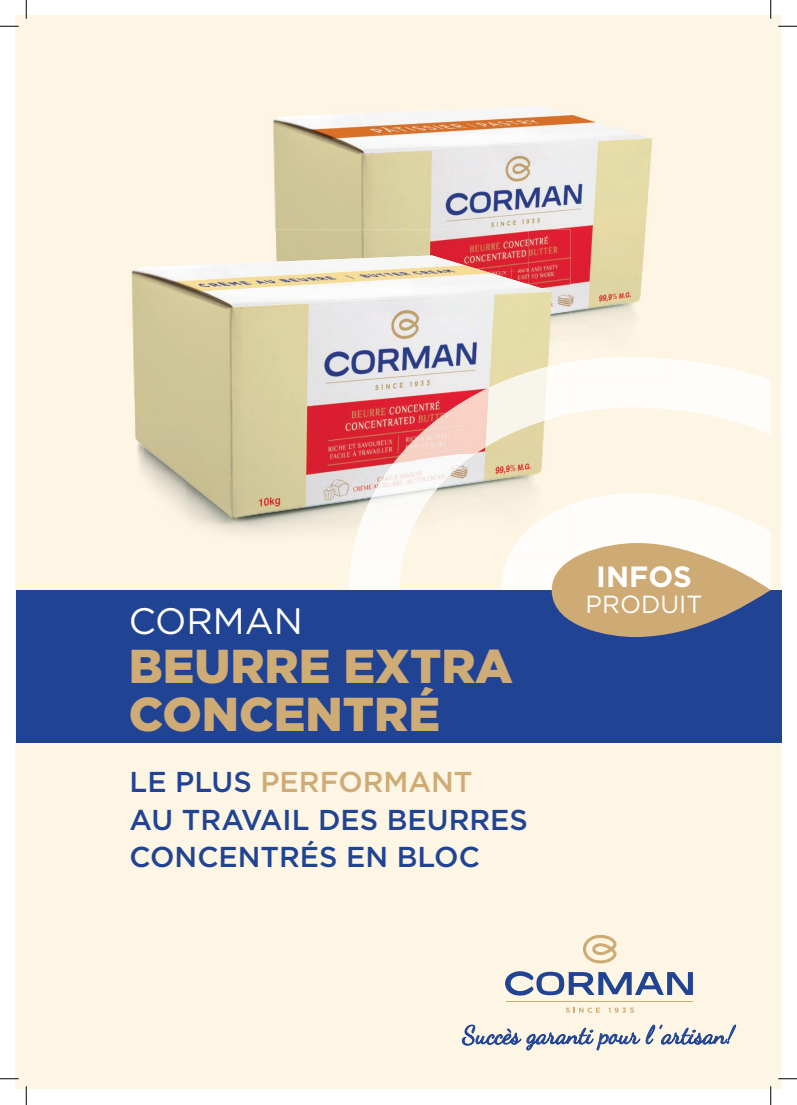
<style>
.page{position:relative;width:797px;height:1105px;background:#fff}
.page>*{position:absolute;margin:0;border:0;box-sizing:border-box;transform-origin:0 0}
.t1{font:900 47.5px/48.8px "Gotham";color:#cfab75}
.t2{font:36.75px "Gotham";color:#fff}
.t3{font:700 29.25px "Gotham";color:#fff}
.t4{font:500 28.75px/37.5px "Gotham";color:#214394}
.t5{font:25px "Dancing Script OT";color:#214394}
.t6{font:24.75px "Gotham";color:#fff}
.s1{color:#cfab75}
</style>
<div class="page">
<div style="left:16px;top:16px;width:765px;height:1073px;background:#fef6e5"></div>
<img style="left:570px;top:311px;width:54px;height:17px">
<img style="left:273px;top:106px;width:379px;height:205px">
<img style="left:528px;top:454px;width:15px;height:37px">
<img style="left:485px;top:475px;width:43px;height:26px">
<img style="left:547px;top:314px;width:23px;height:48px">
<img style="left:276px;top:230px;width:252px;height:42px">
<img style="left:528px;top:230px;width:42px;height:84px">
<img style="left:486px;top:272px;width:42px;height:12px">
<img style="left:132px;top:255px;width:300px;height:263px">
<img style="left:570px;top:360px;width:200px;height:74px">
<div style="left:570px;top:357px;width:96px;height:19px;background:#fefdf9"></div>
<img style="left:547px;top:376px;width:23px;height:44px">
<img style="left:546px;top:362px;width:24px;height:14px">
<div style="left:349px;top:557px;width:54px;height:33px;background:#fefdf9"></div>
<img style="left:351px;top:488px;width:86px;height:69px">
<img style="left:415px;top:367px;width:132px;height:87px">
<img style="left:371px;top:439px;width:44px;height:59px">
<img style="left:415px;top:454px;width:60px;height:37px">
<img style="left:501px;top:493px;width:136px;height:97px">
<img style="left:508px;top:505px;width:62px;height:52px">
<div style="left:16px;top:590px;width:765px;height:153px;background:#214394"></div>
<svg style="left:551px;top:542px;width:219px;height:95px;background:#bca88e"></svg>
<svg style="left:583px;top:934px;width:34px;height:29px"></svg>
<svg style="left:505px;top:971px;width:188px;height:25px"></svg>
<svg style="left:566px;top:1007px;width:34px;height:6px"></svg>
<svg style="left:608px;top:1007px;width:26px;height:6px"></svg>
<hr style="left:506px;top:1001px;width:187px;height:1px;background:#ceab75">
<svg style="left:462px;top:1025px;width:274px;height:25px"></svg>
<svg style="left:0;top:25px;width:19px;height:2px"></svg>
<svg style="left:778px;top:25px;width:19px;height:2px"></svg>
<svg style="left:0;top:1078px;width:19px;height:1px"></svg>
<svg style="left:778px;top:1078px;width:19px;height:1px"></svg>
<svg style="left:25px;top:0;width:2px;height:19px"></svg>
<svg style="left:25px;top:1086px;width:2px;height:19px"></svg>
<svg style="left:770px;top:0;width:1px;height:19px"></svg>
<svg style="left:770px;top:1086px;width:1px;height:19px"></svg>
<p class="t2" style="left:129px;top:600px;width:176px">CORMAN</p>
<h1 class="t1" style="left:129px;top:640px;width:385px">BEURRE EXTRA<br>CONCENTRÉ</h1>
<p class="t4" style="left:129px;top:762px;width:400px">LE PLUS <span class="s1">PERFORMANT<br></span>AU TRAVAIL DES BEURRES<br>CONCENTRÉS EN BLOC</p>
<p class="t3" style="left:596px;top:560px;width:97px">INFOS</p>
<p class="t6" style="left:585px;top:591px;width:118px">PRODUIT</p>
<p class="t5" style="left:462px;top:1020px;width:275px">Succès garanti pour l ’artisan!</p>
</div>
